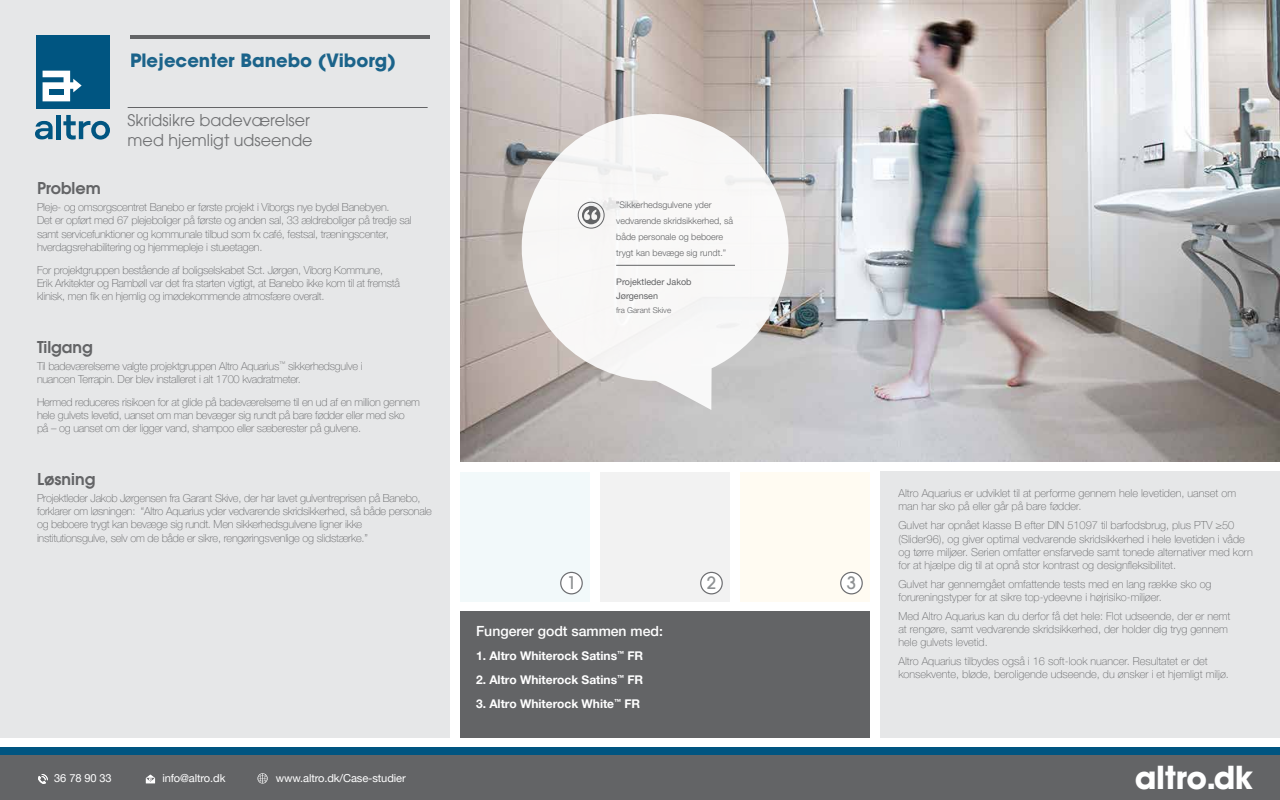
<style>
.page{position:relative;width:1280px;height:800px;background:#fff}
.page>*{position:absolute;margin:0;border:0;box-sizing:border-box;transform-origin:0 0}
.t1{font:700 31px "Avant Garde";letter-spacing:-.02em;color:#fff}
.t2{font:700 18px "Avant Garde";color:#055580}
.t3{font:500 17px "Avant Garde";color:#8e9193}
.t4{font:16px/20px "Avant Garde";color:#636466}
.t5{font:600 16px "Avant Garde";color:#636466}
.t6{font:500 14px "Helvetica Neue LT Pro";color:#fff}
.t7{font:700 12px "Helvetica Neue LT Pro";color:#fff}
.t8{font:100 11px/13.2px "Helvetica Neue LT Pro";letter-spacing:-.02em;color:#636466}
.t9{font:100 11px/13.2px "Helvetica Neue LT Pro";color:#636466}
.t10{font:11px "Helvetica Neue LT Pro";letter-spacing:-.01em;color:#fff}
.t11{font:300 9px/16px "Helvetica Neue LT Pro";color:#636466}
.t12{font:9px/14px "Helvetica Neue LT Pro";color:#636466}
.t13{font:300 8px "Helvetica Neue LT Pro";color:#636466}
</style>
<div class="page">
<div style="left:0;top:0;width:450px;height:738px;background:#e6e7e8"></div>
<div style="left:56px;top:115px;width:5px;height:24px;background:#005581"></div>
<svg style="left:35px;top:121px;width:18px;height:18px"></svg>
<svg style="left:63px;top:115px;width:47px;height:25px"></svg>
<div style="left:36px;top:35px;width:73px;height:73px;background:#005581"></div>
<svg style="left:43px;top:71px;width:39px;height:30px"></svg>
<div style="left:49px;top:89px;width:15px;height:6px;background:#005581"></div>
<hr style="left:130px;top:35px;width:300px;height:4px;background:#636466">
<hr style="left:128px;top:107px;width:300px;height:1px;background:#636466">
<img style="left:460px;top:0;width:820px;height:462px">
<div style="left:880px;top:472px;width:400px;height:266px;background:#e6e7e8"></div>
<div style="left:0;top:747px;width:1280px;height:9px;background:#005581"></div>
<div style="left:0;top:756px;width:1280px;height:44px;background:#636466"></div>
<div style="left:460px;top:611px;width:410px;height:127px;background:#636466"></div>
<svg style="left:146px;top:775px;width:9px;height:8px"></svg>
<svg style="left:38px;top:774px;width:10px;height:10px"></svg>
<svg style="left:257px;top:773px;width:11px;height:11px"></svg>
<svg style="left:522px;top:114px;width:267px;height:296px;fill:#f8f7f6"></svg>
<hr style="left:616px;top:265px;width:119px;height:1px;background:#636466">
<div style="left:578px;top:202px;width:26px;height:26px;border:1px solid #636466;border-radius:50%"></div>
<svg style="left:582px;top:206px;width:18px;height:18px"></svg>
<div style="left:460px;top:472px;width:130px;height:130px;background:#f2f9fa"></div>
<div style="left:600px;top:472px;width:130px;height:130px;background:#f2f2f2"></div>
<div style="left:740px;top:472px;width:130px;height:130px;background:#fffbf2"></div>
<div style="left:561px;top:572px;width:21px;height:22px;background:#fff;border-radius:50%"></div>
<div style="left:560px;top:572px;width:23px;height:22px;border:1px solid #6d6e71;border-radius:50%"></div>
<div style="left:841px;top:572px;width:21px;height:22px;background:#fff;border-radius:50%"></div>
<div style="left:840px;top:572px;width:23px;height:22px;border:1px solid #6d6e71;border-radius:50%"></div>
<div style="left:701px;top:572px;width:21px;height:22px;background:#fff;border-radius:50%"></div>
<div style="left:700px;top:572px;width:23px;height:22px;border:1px solid #6d6e71;border-radius:50%"></div>
<h2 class="t2" style="left:130px;top:48px;width:267px">Plejecenter Banebo (Viborg)</h2>
<h3 class="t4" style="left:128px;top:110px;width:187px">Skridsikre badeværelser med hjemligt udseende</h3>
<h3 class="t5" style="left:37px;top:178px;width:65px">Problem</h3>
<p class="t8" style="left:37px;top:201px;width:376px">Pleje- og omsorgscentret Banebo er første projekt i Viborgs nye bydel Banebyen.<br>Det er opført med 67 plejeboliger på første og anden sal, 33 ældreboliger på tredje sal samt servicefunktioner og kommunale tilbud som fx café, festsal, træningscenter, hverdagsrehabilitering og hjemmepleje i stueetagen.</p>
<p class="t8" style="left:37px;top:263px;width:365px">For projektgruppen bestående af boligselskabet Sct. Jørgen, Viborg Kommune,<br>Erik Arkitekter og Rambøll var det fra starten vigtigt, at Banebo ikke kom til at fremstå klinisk, men fik en hjemlig og imødekommende atmosfære overalt.</p>
<h3 class="t5" style="left:37px;top:336px;width:57px">Tilgang</h3>
<p class="t8" style="left:37px;top:359px;width:327px">Til badeværelserne valgte projektgruppen Altro Aquarius<sup>™</sup> sikkerhedsgulve i nuancen Terrapin. Der blev installeret i alt 1700 kvadratmeter.</p>
<p class="t8" style="left:37px;top:395px;width:384px">Hermed reduceres risikoen for at glide på badeværelserne til en ud af en million gennem hele gulvets levetid, uanset om man bevæger sig rundt på bare fødder eller med sko<br>på – og uanset om der ligger vand, shampoo eller sæberester på gulvene.</p>
<h3 class="t5" style="left:37px;top:469px;width:60px">Løsning</h3>
<p class="t8" style="left:37px;top:491px;width:397px">Projektleder Jakob Jørgensen fra Garant Skive, der har lavet gulventreprisen på Banebo, forklarer om løsningen: “Altro Aquarius yder vedvarende skridsikkerhed, så både personale og beboere trygt kan bevæge sig rundt. Men sikkerhedsgulvene ligner ikke institutionsgulve, selv om de både er sikre, rengøringsvenlige og slidstærke.”</p>
<p class="t9" style="left:898px;top:487px;width:339px">Altro Aquarius er udviklet til at performe gennem hele levetiden, uanset om man har sko på eller går på bare fødder.</p>
<p class="t11" style="left:616px;top:197px;width:119px">”Sikkerhedsgulvene yder vedvarende skridsikkerhed, så både personale og beboere trygt kan bevæge sig rundt.”</p>
<p class="t12" style="left:616px;top:274px;width:77px">Projektleder Jakob<br>Jørgensen</p>
<p class="t13" style="left:616px;top:305px;width:56px">fra Garant Skive</p>
<p class="t9" style="left:898px;top:519px;width:356px">Gulvet har opnået klasse B efter DIN 51097 til barfodsbrug, plus PTV ≥50 (Slider96), og giver optimal vedvarende skridsikkerhed i hele levetiden i våde og tørre miljøer. Serien omfatter ensfarvede samt tonede alternativer med korn for at hjælpe dig til at opnå stor kontrast og designfleksibilitet.</p>
<p class="t9" style="left:898px;top:577px;width:315px">Gulvet har gennemgået omfattende tests med en lang række sko og forureningstyper for at sikre top-ydeevne i højrisiko-miljøer.</p>
<p class="t9" style="left:898px;top:609px;width:333px">Med Altro Aquarius kan du derfor få det hele: Flot udseende, der er nemt at rengøre, samt vedvarende skridsikkerhed, der holder dig tryg gennem hele gulvets levetid.</p>
<p class="t9" style="left:898px;top:655px;width:332px">Altro Aquarius tilbydes også i 16 soft-look nuancer. Resultatet er det konsekvente, bløde, beroligende udseende, du ønsker i et hjemligt miljø.</p>
<h3 class="t3" style="left:567px;top:573px;width:11px">1</h3>
<h3 class="t3" style="left:707px;top:573px;width:11px">2</h3>
<h3 class="t3" style="left:847px;top:573px;width:11px">3</h3>
<p class="t6" style="left:476px;top:623px;width:188px">Fungerer godt sammen med:</p>
<p class="t7" style="left:476px;top:648px;width:169px">1. Altro Whiterock Satins<sup>™</sup> FR</p>
<p class="t7" style="left:476px;top:672px;width:169px">2. Altro Whiterock Satins<sup>™</sup> FR</p>
<p class="t7" style="left:476px;top:696px;width:166px">3. Altro Whiterock White<sup>™</sup> FR</p>
<p class="t10" style="left:54px;top:772px;width:59px">36 78 90 33</p>
<p class="t10" style="left:162px;top:772px;width:65px">info@altro.dk</p>
<p class="t10" style="left:276px;top:772px;width:131px">www.altro.dk/Case-studier</p>
<h1 class="t1" style="left:1135px;top:757px;width:120px">altro.dk</h1>
</div>
